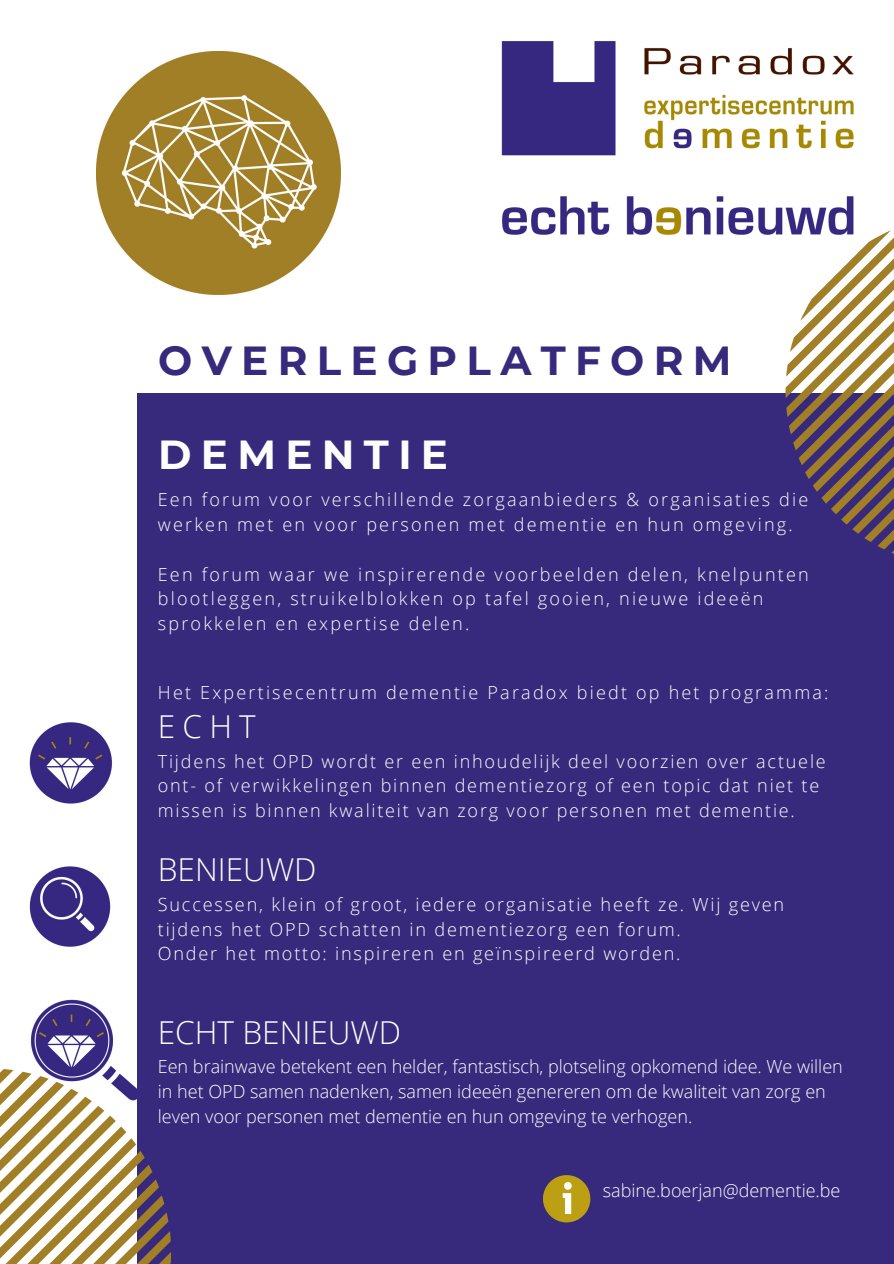
<style>
.page{position:relative;width:894px;height:1264px;background:#fff}
.page>*{position:absolute;margin:0;border:0;box-sizing:border-box;transform-origin:0 0}
.t1{font:700 40.5px "Montserrat";letter-spacing:.23em;color:#37297c}
.t2{font:700 40.5px "Montserrat";letter-spacing:.23em;color:#fefdfd}
.t3{font:300 31.65px "Open Sans";color:#fff}
.t4{font:300 31.5px "Open Sans";color:#fff}
.t5{font:300 18px/24.8px "Open Sans";letter-spacing:.1em;color:#fff}
.t6{font:300 18px/24.8px "Open Sans";letter-spacing:.125em;color:#fff}
.t7{font:300 18px/24.8px "Open Sans";color:#fff}
</style>
<div class="page">
<img style="left:30px;top:999px;width:84px;height:69px">
<div style="left:137px;top:393px;width:756px;height:870px;background:#37297c"></div>
<svg style="left:785px;top:276px;width:108px;height:278px"></svg>
<svg style="left:0;top:1068px;width:171px;height:195px"></svg>
<img style="left:97px;top:51px;width:243px;height:244px">
<img style="left:29px;top:722px;width:84px;height:82px">
<img style="left:29px;top:866px;width:82px;height:81px">
<svg style="left:543px;top:1175px;width:47px;height:47px"></svg>
<img style="left:501px;top:41px;width:392px;height:235px">
<p class="t1" style="left:158px;top:335px;width:574px">OVERLEGPLATFORM</p>
<p class="t2" style="left:158px;top:430px;width:291px">DEMENTIE</p>
<p class="t6" style="left:158px;top:487px;width:652px">Een forum voor verschillende zorgaanbieders &amp; organisaties die werken met en voor personen met dementie en hun omgeving.</p>
<p class="t6" style="left:158px;top:561px;width:652px">Een forum waar we inspirerende voorbeelden delen, knelpunten blootleggen, struikelblokken op tafel gooien, nieuwe ideeën sprokkelen en expertise delen.</p>
<p class="t6" style="left:158px;top:679px;width:672px">Het Expertisecentrum dementie Paradox biedt op het programma:</p>
<p class="t4" style="left:158px;top:704px;width:99px">ECHT</p>
<p class="t5" style="left:158px;top:748px;width:669px">Tijdens het OPD wordt er een inhoudelijk deel voorzien over actuele ont- of verwikkelingen binnen dementiezorg of een topic dat niet te missen is binnen kwaliteit van zorg voor personen met dementie.</p>
<p class="t3" style="left:158px;top:847px;width:160px">BENIEUWD</p>
<p class="t5" style="left:158px;top:891px;width:627px">Successen, klein of groot, iedere organisatie heeft ze. Wij geven tijdens het OPD schatten in dementiezorg een forum.</p>
<p class="t5" style="left:158px;top:940px;width:524px">Onder het motto: inspireren en geïnspireerd worden.</p>
<p class="t3" style="left:158px;top:1009px;width:245px">ECHT BENIEUWD</p>
<p class="t7" style="left:158px;top:1053px;width:686px">Een brainwave betekent een helder, fantastisch, plotseling opkomend idee. We willen in het OPD samen nadenken, samen ideeën genereren om de kwaliteit van zorg en leven voor personen met dementie en hun omgeving te verhogen.</p>
<p class="t7" style="left:602px;top:1177px;width:239px">sabine.boerjan@dementie.be</p>
</div>
